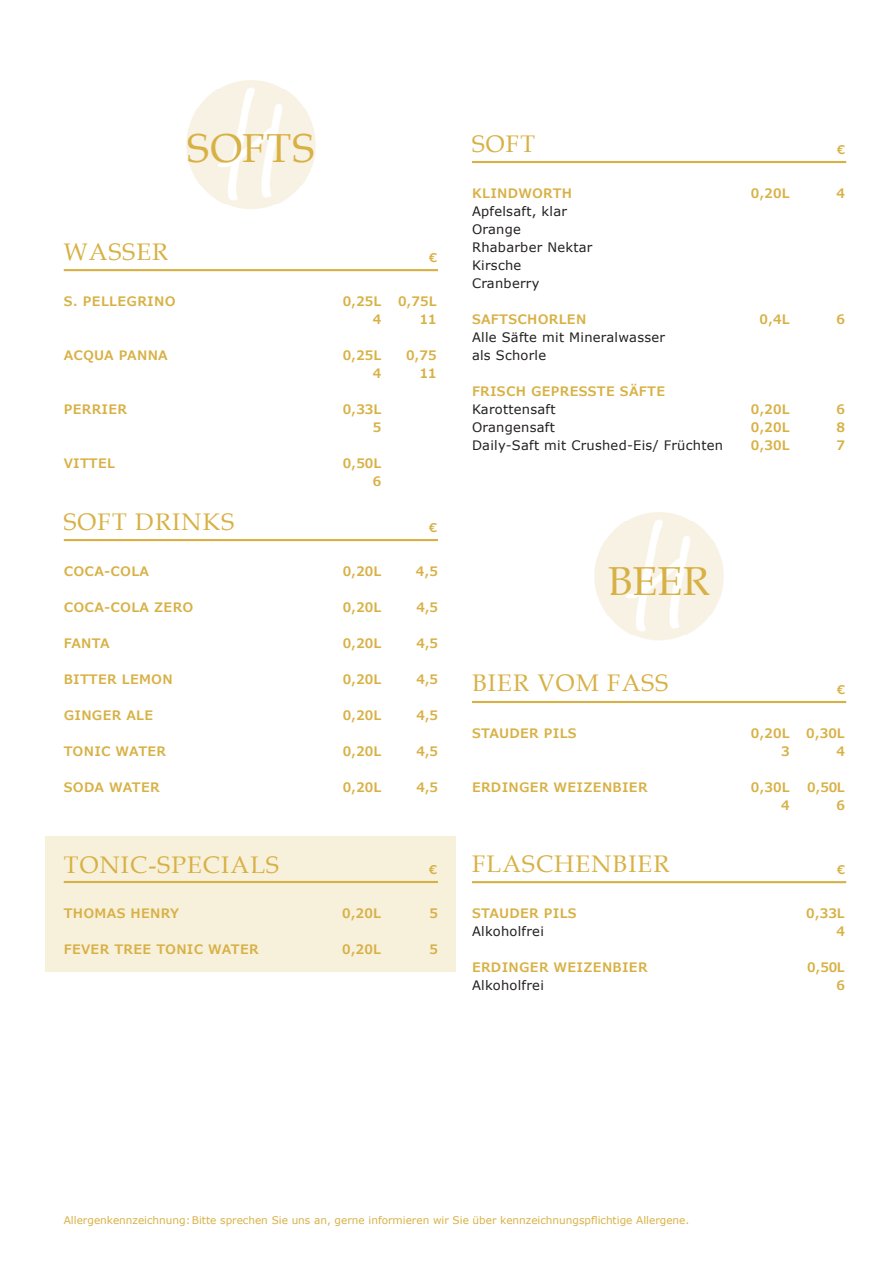
<style>
.page{position:relative;width:893px;height:1263px;background:#fff}
.page>*{position:absolute;margin:0;border:0;box-sizing:border-box;transform-origin:0 0}
.t1{font:40.5px "Book Antiqua";letter-spacing:.02em;color:#d8b145}
.t2{font:24px "Book Antiqua";letter-spacing:.05em;color:#d8b145}
.t3{font:600 13.05px/18px "Verdana Pro";letter-spacing:.02em;color:#d8b145;text-align:right}
.t4{font:13.05px/18px "Verdana";letter-spacing:.02em;color:#231f20}
.t5{font:600 12px "Verdana Pro";color:#d8b145}
.t6{font:10.5px "Verdana";color:#d8b145}
</style>
<div class="page">
<hr style="left:64px;top:269px;width:374px;height:2px;background:#d8b145">
<hr style="left:64px;top:539px;width:374px;height:2px;background:#d8b145">
<div style="left:46px;top:836px;width:410px;height:136px;background:#f7f0db"></div>
<hr style="left:64px;top:881px;width:374px;height:2px;background:#d8b145">
<hr style="left:472px;top:161px;width:374px;height:2px;background:#d8b145">
<hr style="left:472px;top:701px;width:374px;height:2px;background:#d8b145">
<hr style="left:472px;top:881px;width:374px;height:2px;background:#d8b145">
<img style="left:186px;top:80px;width:130px;height:129px">
<img style="left:594px;top:512px;width:130px;height:128px">
<h1 class="t1" style="left:188px;top:120px;width:128px">SOFTS</h1>
<h2 class="t2" style="left:64px;top:235px;width:106px">WASSER</h2>
<p class="t5" style="left:429px;top:250px;width:9px">€</p>
<p class="t3" style="left:64px;top:292px;width:113px">S. PELLEGRINO</p>
<p class="t3" style="left:64px;top:346px;width:106px">ACQUA PANNA</p>
<p class="t3" style="left:64px;top:400px;width:65px">PERRIER</p>
<p class="t3" style="left:64px;top:454px;width:53px">VITTEL</p>
<p class="t3" style="left:343px;top:292px;width:40px">0,25L<br>4</p>
<p class="t3" style="left:343px;top:346px;width:40px">0,25L<br>4</p>
<p class="t3" style="left:343px;top:400px;width:40px">0,33L<br>5</p>
<p class="t3" style="left:343px;top:454px;width:40px">0,50L<br>6</p>
<p class="t3" style="left:398px;top:292px;width:40px">0,75L<br>11</p>
<p class="t3" style="left:406px;top:346px;width:32px">0,75<br>11</p>
<h2 class="t2" style="left:64px;top:505px;width:172px">SOFT DRINKS</h2>
<p class="t5" style="left:429px;top:519px;width:9px">€</p>
<p class="t3" style="left:64px;top:562px;width:87px">COCA-COLA</p>
<p class="t3" style="left:64px;top:598px;width:131px">COCA-COLA ZERO</p>
<p class="t3" style="left:64px;top:634px;width:47px">FANTA</p>
<p class="t3" style="left:64px;top:670px;width:111px">BITTER LEMON</p>
<p class="t3" style="left:64px;top:706px;width:91px">GINGER ALE</p>
<p class="t3" style="left:64px;top:742px;width:104px">TONIC WATER</p>
<p class="t3" style="left:64px;top:778px;width:97px">SODA WATER</p>
<p class="t3" style="left:343px;top:562px;width:40px">0,20L</p>
<p class="t3" style="left:343px;top:598px;width:40px">0,20L</p>
<p class="t3" style="left:343px;top:634px;width:40px">0,20L</p>
<p class="t3" style="left:343px;top:670px;width:40px">0,20L</p>
<p class="t3" style="left:343px;top:706px;width:40px">0,20L</p>
<p class="t3" style="left:343px;top:742px;width:40px">0,20L</p>
<p class="t3" style="left:343px;top:778px;width:40px">0,20L</p>
<p class="t3" style="left:416px;top:562px;width:24px">4,5</p>
<p class="t3" style="left:416px;top:598px;width:23px">4,5</p>
<p class="t3" style="left:416px;top:634px;width:23px">4,5</p>
<p class="t3" style="left:416px;top:670px;width:23px">4,5</p>
<p class="t3" style="left:416px;top:706px;width:23px">4,5</p>
<p class="t3" style="left:416px;top:742px;width:23px">4,5</p>
<p class="t3" style="left:416px;top:778px;width:23px">4,5</p>
<h2 class="t2" style="left:64px;top:848px;width:217px">TONIC-SPECIALS</h2>
<p class="t5" style="left:429px;top:861px;width:9px">€</p>
<p class="t3" style="left:64px;top:904px;width:117px">THOMAS HENRY</p>
<p class="t3" style="left:342px;top:904px;width:40px">0,20L</p>
<p class="t3" style="left:429px;top:904px;width:10px">5</p>
<p class="t3" style="left:64px;top:940px;width:196px">FEVER TREE TONIC WATER</p>
<p class="t3" style="left:342px;top:940px;width:40px">0,20L</p>
<p class="t3" style="left:429px;top:940px;width:10px">5</p>
<h2 class="t2" style="left:472px;top:127px;width:65px">SOFT</h2>
<p class="t5" style="left:837px;top:141px;width:9px">€</p>
<p class="t3" style="left:472px;top:184px;width:102px">KLINDWORTH</p>
<p class="t4" style="left:472px;top:202px;width:122px">Apfelsaft, klar<br>Orange<br>Rhabarber Nektar<br>Kirsche<br>Cranberry</p>
<p class="t3" style="left:472px;top:310px;width:116px">SAFTSCHORLEN</p>
<p class="t4" style="left:472px;top:328px;width:195px">Alle Säfte mit Mineralwasser als Schorle</p>
<p class="t3" style="left:751px;top:184px;width:40px">0,20L</p>
<p class="t3" style="left:836px;top:184px;width:10px">4</p>
<p class="t3" style="left:759px;top:310px;width:32px">0,4L</p>
<p class="t3" style="left:836px;top:310px;width:10px">6</p>
<p class="t3" style="left:472px;top:382px;width:195px">FRISCH GEPRESSTE SÄFTE</p>
<p class="t4" style="left:472px;top:400px;width:253px">Karottensaft<br>Orangensaft<br>Daily-Saft mit Crushed-Eis/ Früchten</p>
<p class="t3" style="left:751px;top:400px;width:40px;text-align:justify">0,20L 0,20L 0,30L</p>
<p class="t3" style="left:836px;top:400px;width:10px;text-align:justify">6<br>8<br>7</p>
<h1 class="t1" style="left:608px;top:553px;width:104px">BEER</h1>
<h2 class="t2" style="left:472px;top:667px;width:197px">BIER VOM FASS</h2>
<p class="t5" style="left:837px;top:681px;width:9px">€</p>
<p class="t3" style="left:472px;top:724px;width:106px">STAUDER PILS</p>
<p class="t3" style="left:751px;top:724px;width:40px">0,20L<br>3</p>
<p class="t3" style="left:806px;top:724px;width:40px">0,30L<br>4</p>
<p class="t3" style="left:472px;top:778px;width:177px">ERDINGER WEIZENBIER</p>
<p class="t3" style="left:751px;top:778px;width:40px">0,30L<br>4</p>
<p class="t3" style="left:807px;top:778px;width:39px">0,50L<br>6</p>
<h2 class="t2" style="left:472px;top:847px;width:199px">FLASCHENBIER</h2>
<p class="t5" style="left:837px;top:862px;width:9px">€</p>
<p class="t3" style="left:472px;top:904px;width:106px">STAUDER PILS</p>
<p class="t4" style="left:472px;top:922px;width:73px">Alkoholfrei</p>
<p class="t3" style="left:472px;top:958px;width:177px">ERDINGER WEIZENBIER</p>
<p class="t4" style="left:472px;top:976px;width:73px">Alkoholfrei</p>
<p class="t3" style="left:806px;top:904px;width:40px">0,33L<br>4</p>
<p class="t3" style="left:807px;top:958px;width:39px">0,50L<br>6</p>
<p class="t6" style="left:64px;top:1213px;width:627px">Allergenkennzeichnung: Bitte sprechen Sie uns an, gerne informieren wir Sie über kennzeichnungspflichtige Allergene.</p>
</div>
